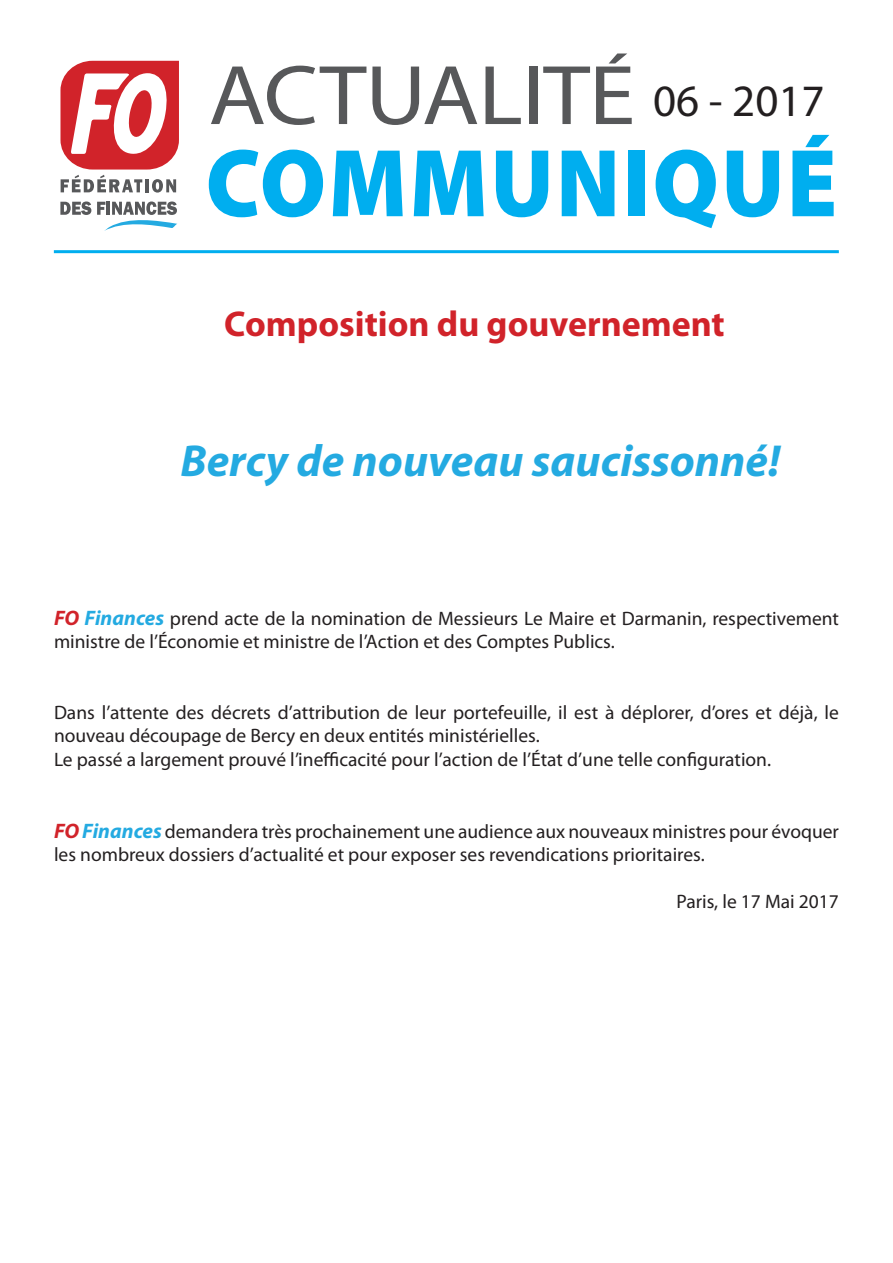
<style>
.page{position:relative;width:893px;height:1263px;background:#fff}
.page>*{position:absolute;margin:0;border:0;box-sizing:border-box;transform-origin:0 0}
.t1{font:italic 700 45px "Myriad Pro";color:#24aae1}
.t2{font:45px "Myriad Pro";color:#231f20}
.t3{font:700 36px "Myriad Pro";color:#d1232a}
.Sans_interligne{font:19.5px/23.4px "Myriad Pro";color:#231f20}
.s1{font-weight:700;font-style:italic;font-size:21px;color:#d1232a}
.s2{font-weight:700;font-style:italic;font-size:21px;color:#24aae1}
</style>
<div class="page">
<svg style="left:211px;top:66px;width:155px;height:59px"></svg>
<svg style="left:372px;top:67px;width:105px;height:58px"></svg>
<svg style="left:485px;top:67px;width:36px;height:57px"></svg>
<div style="left:529px;top:67px;width:8px;height:57px;background:#57585a"></div>
<svg style="left:543px;top:67px;width:47px;height:57px"></svg>
<svg style="left:596px;top:54px;width:36px;height:70px"></svg>
<svg style="left:209px;top:150px;width:114px;height:67px"></svg>
<svg style="left:333px;top:151px;width:70px;height:65px"></svg>
<svg style="left:414px;top:151px;width:70px;height:65px"></svg>
<svg style="left:496px;top:151px;width:52px;height:66px"></svg>
<svg style="left:562px;top:151px;width:52px;height:65px"></svg>
<div style="left:628px;top:151px;width:17px;height:65px;background:#00aeef"></div>
<svg style="left:656px;top:150px;width:60px;height:78px"></svg>
<svg style="left:727px;top:151px;width:52px;height:66px"></svg>
<svg style="left:792px;top:135px;width:42px;height:81px"></svg>
<hr style="left:54px;top:250px;width:785px;height:3px;background:#00aeef">
<svg style="left:60px;top:61px;width:119px;height:132px"></svg>
<svg style="left:60px;top:201px;width:31px;height:14px"></svg>
<svg style="left:97px;top:201px;width:80px;height:30px"></svg>
<p class="t2" style="left:653px;top:73px;width:173px">06 - 2017</p>
<p class="t3" style="left:224px;top:300px;width:502px">Composition du gouvernement</p>
<p class="t1" style="left:180px;top:431px;width:601px">Bercy de nouveau saucissonné!</p>
<p class="Sans_interligne" style="left:54px;top:606px;width:787px"><span class="s1">FO</span> <span class="s2">Finances</span> prend acte de la nomination de Messieurs Le Maire et Darmanin, respectivement ministre de l’Économie et ministre de l’Action et des Comptes Publics.</p>
<p class="Sans_interligne" style="left:54px;top:700px;width:786px">Dans l’attente des décrets d’attribution de leur portefeuille, il est à déplorer, d’ores et déjà, le nouveau découpage de Bercy en deux entités ministérielles.</p>
<p class="Sans_interligne" style="left:54px;top:747px;width:719px">Le passé a largement prouvé l’inefficacité pour l’action de l’État d’une telle configuration.</p>
<p class="Sans_interligne" style="left:54px;top:819px;width:786px"><span class="s1">FO</span> <span class="s2">Finances</span> demandera très prochainement une audience aux nouveaux ministres pour évoquer les nombreux dossiers d’actualité et pour exposer ses revendications prioritaires.</p>
<p class="Sans_interligne" style="left:676px;top:889px;width:164px">Paris, le 17 Mai 2017</p>
</div>
